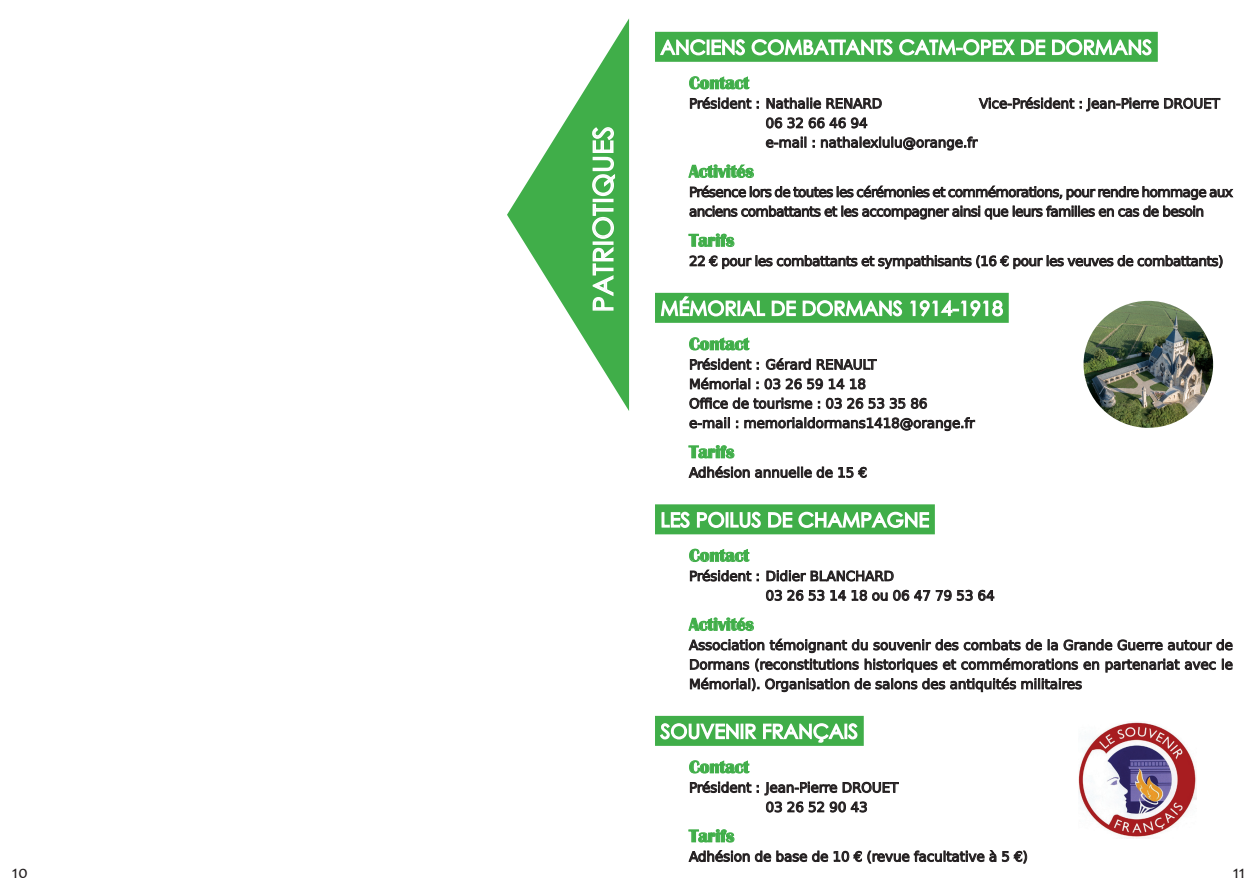
<style>
.page{position:relative;width:1259px;height:893px;background:#fff}
.page>*{position:absolute;margin:0;border:0;box-sizing:border-box;transform-origin:0 0}
.t1{font:27px "Century Gothic";letter-spacing:.02em;color:#fff}
.t2{font:700 18px "Britannic";letter-spacing:-.005em;color:#40ae49}
.t3{font:18px "Candara";color:#231f20}
.t4{font:13.5px/19.5px "DejaVu Sans";letter-spacing:-.005em;color:#231f20}
.t5{font:13.5px/19.5px "DejaVu Sans";letter-spacing:-.04em;color:#231f20}
.t6{font:13.5px "DejaVu Sans";letter-spacing:-.03em;color:#231f20}
</style>
<div class="page">
<svg style="left:507px;top:18px;width:122px;height:393px"></svg>
<svg style="left:591px;top:203px;width:24px;height:108px"></svg>
<div style="left:592px;top:199px;width:21px;height:3px;border:2px solid #fff"></div>
<svg style="left:591px;top:126px;width:25px;height:71px"></svg>
<div style="left:655px;top:32px;width:502px;height:30px;background:#40ae49"></div>
<div style="left:655px;top:293px;width:353px;height:30px;background:#40ae49"></div>
<div style="left:655px;top:504px;width:280px;height:30px;background:#40ae49"></div>
<div style="left:655px;top:716px;width:208px;height:30px;background:#40ae49"></div>
<svg style="left:660px;top:39px;width:492px;height:17px"></svg>
<svg style="left:689px;top:76px;width:61px;height:14px"></svg>
<svg style="left:690px;top:97px;width:61px;height:12px"></svg>
<svg style="left:757px;top:101px;width:2px;height:8px"></svg>
<svg style="left:766px;top:97px;width:116px;height:12px"></svg>
<svg style="left:978px;top:97px;width:242px;height:15px"></svg>
<svg style="left:766px;top:117px;width:101px;height:12px"></svg>
<svg style="left:765px;top:137px;width:41px;height:11px"></svg>
<svg style="left:812px;top:140px;width:2px;height:8px"></svg>
<svg style="left:820px;top:136px;width:158px;height:15px"></svg>
<svg style="left:688px;top:164px;width:66px;height:14px"></svg>
<svg style="left:689px;top:185px;width:544px;height:35px"></svg>
<svg style="left:688px;top:233px;width:46px;height:14px"></svg>
<svg style="left:689px;top:255px;width:534px;height:14px"></svg>
<svg style="left:660px;top:296px;width:136px;height:21px"></svg>
<svg style="left:802px;top:300px;width:101px;height:17px"></svg>
<svg style="left:910px;top:300px;width:93px;height:17px"></svg>
<svg style="left:689px;top:337px;width:61px;height:14px"></svg>
<svg style="left:690px;top:358px;width:61px;height:12px"></svg>
<svg style="left:757px;top:362px;width:2px;height:8px"></svg>
<svg style="left:766px;top:358px;width:111px;height:12px"></svg>
<svg style="left:690px;top:377px;width:60px;height:13px"></svg>
<svg style="left:764px;top:378px;width:80px;height:12px"></svg>
<svg style="left:850px;top:378px;width:15px;height:12px"></svg>
<svg style="left:689px;top:397px;width:123px;height:12px"></svg>
<svg style="left:818px;top:398px;width:109px;height:11px"></svg>
<svg style="left:689px;top:417px;width:41px;height:12px"></svg>
<svg style="left:744px;top:417px;width:231px;height:14px"></svg>
<svg style="left:688px;top:445px;width:46px;height:14px"></svg>
<svg style="left:688px;top:466px;width:179px;height:12px"></svg>
<svg style="left:661px;top:511px;width:269px;height:17px"></svg>
<svg style="left:689px;top:549px;width:61px;height:13px"></svg>
<svg style="left:690px;top:569px;width:61px;height:13px"></svg>
<svg style="left:757px;top:574px;width:2px;height:7px"></svg>
<svg style="left:766px;top:570px;width:128px;height:12px"></svg>
<svg style="left:766px;top:590px;width:58px;height:11px"></svg>
<svg style="left:830px;top:590px;width:164px;height:11px"></svg>
<svg style="left:688px;top:617px;width:66px;height:14px"></svg>
<svg style="left:688px;top:638px;width:545px;height:54px"></svg>
<svg style="left:660px;top:723px;width:198px;height:20px"></svg>
<svg style="left:689px;top:760px;width:61px;height:14px"></svg>
<svg style="left:690px;top:781px;width:61px;height:12px"></svg>
<svg style="left:757px;top:782px;width:142px;height:31px"></svg>
<svg style="left:688px;top:829px;width:46px;height:14px"></svg>
<svg style="left:688px;top:850px;width:339px;height:14px"></svg>
<img style="left:1083px;top:301px;width:130px;height:127px">
<img style="left:1078px;top:722px;width:119px;height:117px">
<h2 class="t3" style="left:12px;top:861px;width:18px">10</h2>
<h1 class="t1" style="left:584px;top:312px;width:188px;rotate:-90deg">PATRIOTIQUES</h1>
<h2 class="t2" style="left:689px;top:73px;width:61px">Contact</h2>
<p class="t4" style="left:689px;top:93px;width:195px">Président : Nathalie RENARD</p>
<p class="t4" style="left:979px;top:93px;width:242px">Vice-Président : Jean-Pierre DROUET</p>
<p class="t4" style="left:765px;top:113px;width:213px">06 32 66 46 94<br>e-mail : nathalexlulu@orange.fr</p>
<h2 class="t2" style="left:689px;top:161px;width:66px">Activités</h2>
<p class="t5" style="left:689px;top:182px;width:545px">Présence lors de toutes les cérémonies et commémorations, pour rendre hommage aux anciens combattants et les accompagner ainsi que leurs familles en cas de besoin</p>
<h2 class="t2" style="left:689px;top:230px;width:47px">Tarifs</h2>
<p class="t6" style="left:689px;top:250px;width:536px">22 € pour les combattants et sympathisants (16 € pour les veuves de combattants)</p>
<h2 class="t2" style="left:689px;top:334px;width:61px">Contact</h2>
<p class="t4" style="left:689px;top:354px;width:287px">Président : Gérard RENAULT<br>Mémorial : 03 26 59 14 18<br>Office de tourisme : 03 26 53 35 86<br>e-mail : memorialdormans1418@orange.fr</p>
<h2 class="t2" style="left:689px;top:442px;width:47px">Tarifs</h2>
<p class="t4" style="left:689px;top:462px;width:179px">Adhésion annuelle de 15 €</p>
<h2 class="t2" style="left:689px;top:545px;width:61px">Contact</h2>
<p class="t4" style="left:765px;top:566px;width:230px;text-indent:-77px">Président : Didier BLANCHARD<br>03 26 53 14 18 ou 06 47 79 53 64</p>
<h2 class="t2" style="left:689px;top:614px;width:66px">Activités</h2>
<p class="t4" style="left:689px;top:635px;width:545px;text-align:justify">Association témoignant du souvenir des combats de la Grande Guerre autour de Dormans (reconstitutions historiques et commémorations en partenariat avec le Mémorial). Organisation de salons des antiquités militaires</p>
<h2 class="t2" style="left:689px;top:757px;width:61px">Contact</h2>
<p class="t4" style="left:765px;top:777px;width:134px;text-indent:-77px">Président : Jean-Pierre DROUET<br>03 26 52 90 43</p>
<h2 class="t2" style="left:689px;top:826px;width:47px">Tarifs</h2>
<p class="t4" style="left:689px;top:846px;width:340px">Adhésion de base de 10 € (revue facultative à 5 €)</p>
<h2 class="t3" style="left:1232px;top:861px;width:14px">11</h2>
</div>
